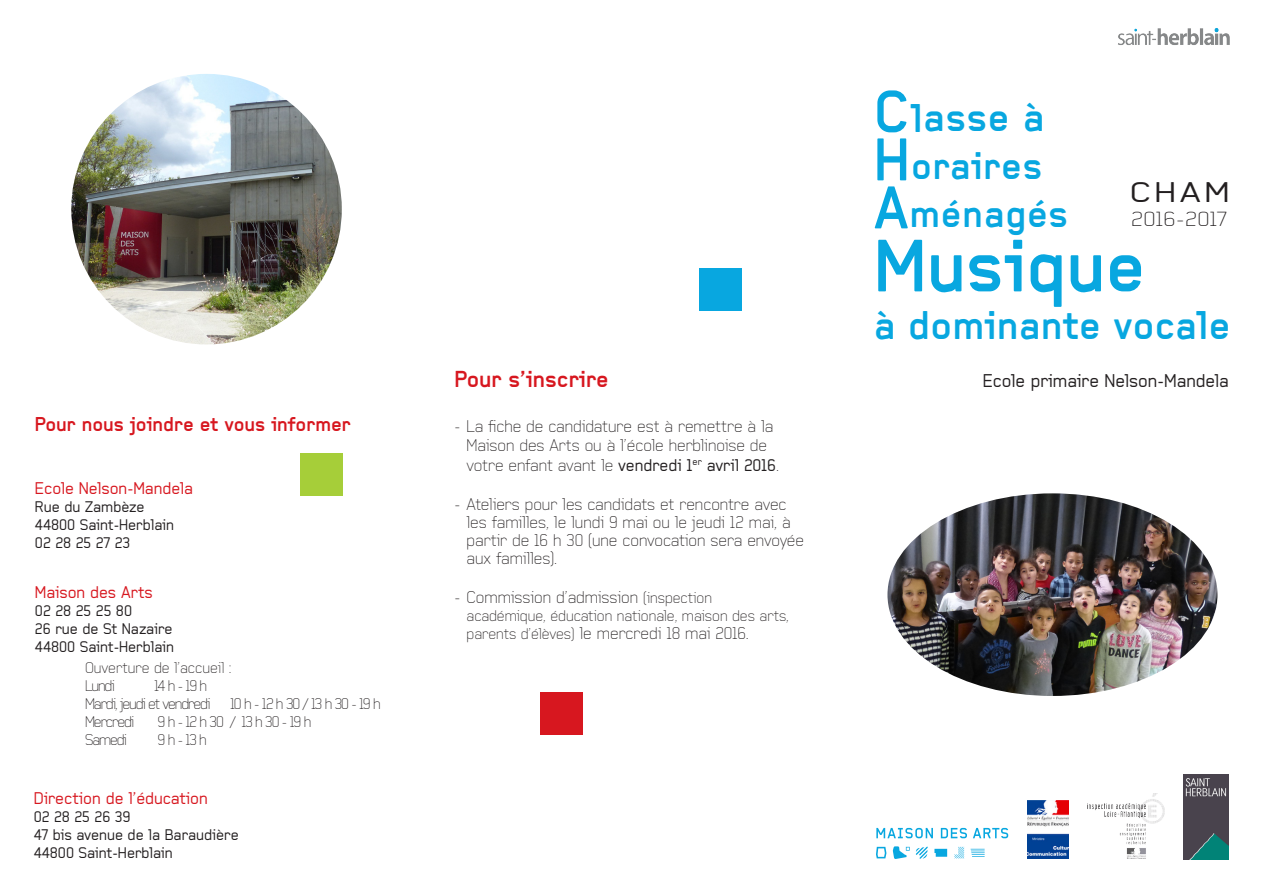
<style>
.page{position:relative;width:1263px;height:893px;background:#fff}
.page>*{position:absolute;margin:0;border:0;box-sizing:border-box;transform-origin:0 0}
.t1{font:700 72px "Baksheesh";color:#08a7e0}
.t2{font:700 39px "Baksheesh";letter-spacing:.015em;color:#08a7e0}
.t3{font:700 37.5px "Baksheesh";letter-spacing:.02em;color:#08a7e0}
.t4{font:27.75px "Baksheesh";color:#231f20;scale:1.3 1}
.t5{font:700 22.5px "Baksheesh";color:#d7171f}
.t6{font:100 19.95px "Baksheesh";color:#231f20;scale:1.18 1}
.t7{font:700 19.5px "Baksheesh";color:#d7171f}
.t8{font:18px "Baksheesh";color:#231f20}
.t9{font:100 16.5px/18px "Baksheesh";color:#231f20}
.t10{font:16.5px "Baksheesh";color:#d7171f}
.t11{font:15px/18px "Baksheesh";color:#231f20}
.t12{font:100 15px "Baksheesh";color:#231f20}
.t13{font:100 15px "Baksheesh";letter-spacing:-.02em;color:#231f20}
.t14{font:100 15px "Baksheesh";letter-spacing:-.07em;color:#231f20}
.t15{font:100 15px "Baksheesh";letter-spacing:-.08em;color:#231f20}
.s1{font-weight:400}
.s2{font-size:15px}
.s3{font-size:58.5px}
</style>
<div class="page">
<img style="left:1089px;top:793px;width:75px;height:66px">
<img style="left:1027px;top:801px;width:41px;height:58px">
<img style="left:1183px;top:775px;width:46px;height:84px">
<img style="left:887px;top:493px;width:330px;height:203px">
<div style="left:699px;top:268px;width:43px;height:42px;background:#08a7e0"></div>
<div style="left:540px;top:692px;width:43px;height:43px;background:#d7171f"></div>
<div style="left:300px;top:454px;width:43px;height:42px;background:#a6ce39"></div>
<img style="left:71px;top:74px;width:271px;height:270px;border-radius:135px">
<img style="left:1118px;top:28px;width:112px;height:17px">
<svg style="left:876px;top:828px;width:132px;height:31px"></svg>
<p class="t7" style="left:35px;top:413px;width:317px">Pour nous joindre et vous informer</p>
<p class="t10" style="left:35px;top:479px;width:159px">Ecole Nelson-Mandela</p>
<p class="t11" style="left:35px;top:498px;width:111px">Rue du Zambèze</p>
<p class="t11" style="left:35px;top:516px;width:140px">44800 Saint-Herblain<br>02 28 25 27 23</p>
<p class="t10" style="left:35px;top:583px;width:119px">Maison des Arts</p>
<p class="t11" style="left:35px;top:602px;width:140px">02 28 25 25 80<br>26 rue de St Nazaire<br>44800 Saint-Herblain</p>
<p class="t12" style="left:85px;top:659px;width:148px">Ouverture de l’accueil :</p>
<p class="t13" style="left:85px;top:677px;width:31px">Lundi</p>
<p class="t13" style="left:154px;top:677px;width:55px">14 h - 19 h</p>
<p class="t14" style="left:85px;top:695px;width:127px">Mardi, jeudi et vendredi</p>
<p class="t15" style="left:230px;top:695px;width:152px">10 h - 12 h 30 / 13 h 30 - 19 h</p>
<p class="t14" style="left:85px;top:713px;width:51px">Mercredi</p>
<p class="t13" style="left:157px;top:713px;width:155px">9 h - 12 h 30 / 13 h 30 - 19 h</p>
<p class="t13" style="left:85px;top:731px;width:43px">Samedi</p>
<p class="t13" style="left:157px;top:731px;width:51px">9 h - 13 h</p>
<p class="t10" style="left:34px;top:789px;width:176px">Direction de l’éducation</p>
<p class="t11" style="left:34px;top:808px;width:207px">02 28 25 26 39<br>47 bis avenue de la Baraudière<br>44800 Saint-Herblain</p>
<p class="t5" style="left:455px;top:365px;width:156px">Pour s’inscrire</p>
<p class="t9" style="left:467px;top:416px;width:314px;line-height:19.5px;text-indent:-12px">- La fiche de candidature est à remettre à la<br>Maison des Arts ou à l’école herblinoise de votre enfant avant le <span class="s1">vendredi 1</span><sup>er</sup> <span class="s1">avril 2016</span>.</p>
<p class="t9" style="left:467px;top:495px;width:339px;text-indent:-12px">- Ateliers pour les candidats et rencontre avec les familles, le lundi 9 mai ou le jeudi 12 mai, à partir de 16 h 30 (une convocation sera envoyée aux familles).</p>
<p class="t9" style="left:455px;top:588px;width:259px">- Commission d’admission <span class="s2">(inspection</span></p>
<p class="t12" style="left:467px;top:607px;width:324px">académique, éducation nationale, maison des arts,</p>
<p class="t9" style="left:467px;top:624px;width:284px"><span class="s2">parents d’élèves)</span> le mercredi 18 mai 2016.</p>
<p class="t2" style="left:874px;top:94px;width:172px"><span class="s3">C</span>lasse à</p>
<p class="t3" style="left:874px;top:144px;width:170px"><span class="s3">H</span>oraires</p>
<p class="t3" style="left:874px;top:192px;width:196px"><span class="s3">A</span>ménagés</p>
<p class="t1" style="left:874px;top:224px;width:273px">Musique</p>
<p class="t2" style="left:874px;top:303px;width:358px">à dominante vocale</p>
<p class="t4" style="left:1130px;top:176px;width:78px">CHAM</p>
<p class="t6" style="left:1131px;top:208px;width:83px">2016-2017</p>
<p class="t8" style="left:983px;top:371px;width:248px">Ecole primaire Nelson-Mandela</p>
</div>
